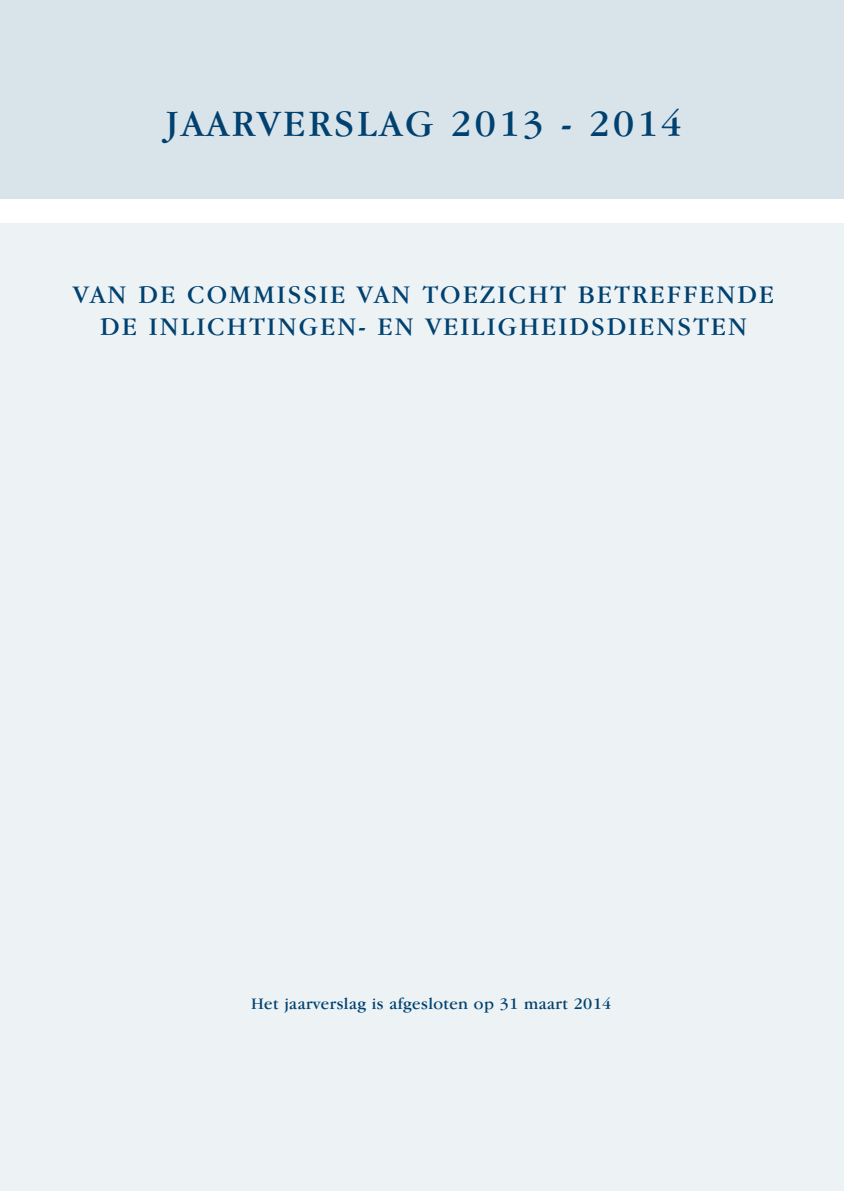
<style>
.page{position:relative;width:844px;height:1191px;background:#fff}
.page>*{position:absolute;margin:0;border:0;box-sizing:border-box;transform-origin:0 0}
.t1{font:38.5px "Garamond IT Cby BT";letter-spacing:.075em;color:#004170}
.t2{font:26.25px/31.5px "Garamond IT Cby BT";letter-spacing:.075em;color:#004170;text-align:center}
.t3{font:16.62px "Garamond IT Cby BT";letter-spacing:.025em;color:#004170}
</style>
<div class="page">
<div style="left:0;top:0;width:843px;height:198px;background:#d9e3ea"></div>
<div style="left:0;top:223px;width:843px;height:968px;background:#edf2f5"></div>
<h1 class="t1" style="left:165px;top:101px;width:518px">JAARVERSLAG 2013 - 2014</h1>
<p class="t2" style="left:73px;top:278px;width:700px">VAN DE COMMISSIE VAN TOEZICHT BETREFFENDE<br>DE INLICHTINGEN- EN VEILIGHEIDSDIENSTEN</p>
<p class="t3" style="left:251px;top:993px;width:361px">HET JAARVERSLAG IS AFGESLOTEN OP 31 MAART 2014</p>
</div>
